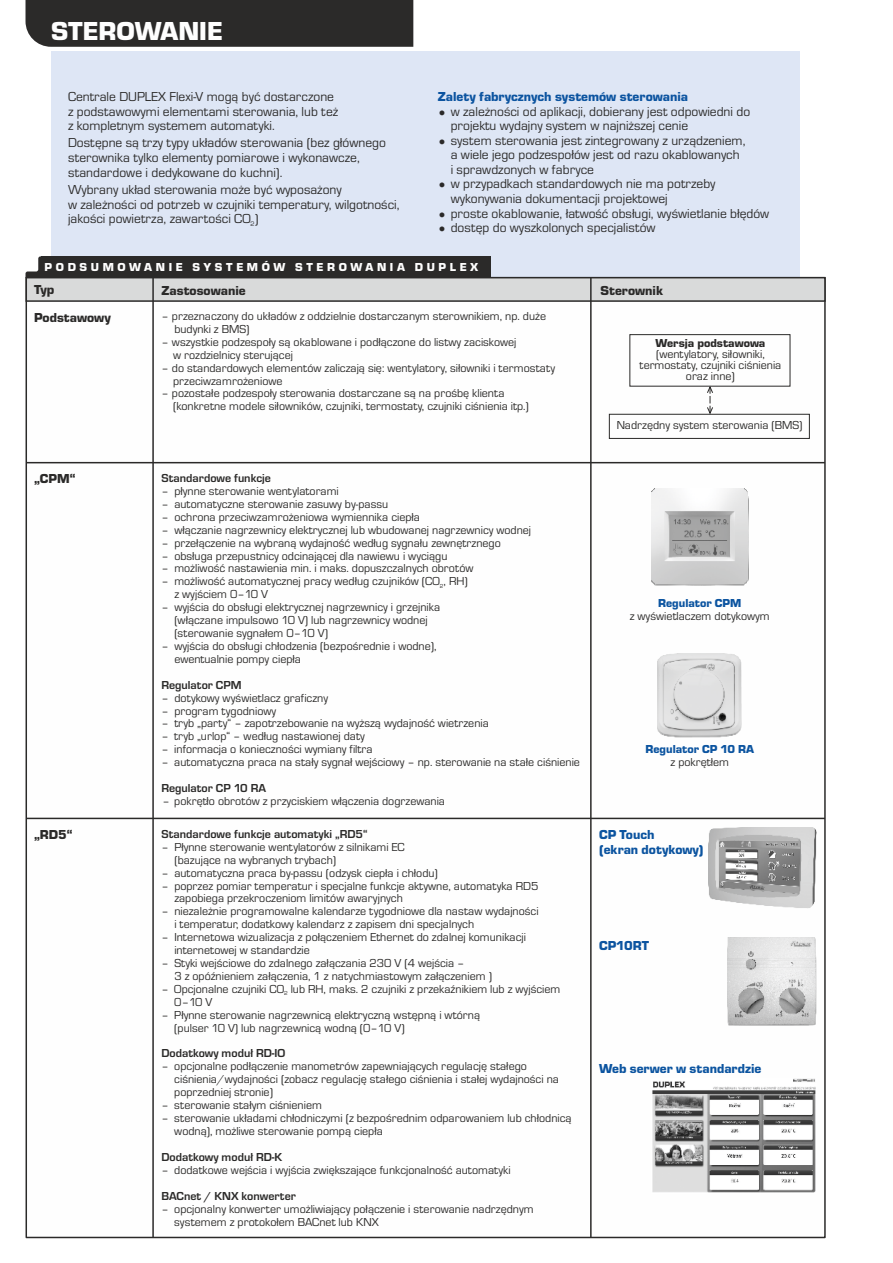
<style>
.page{position:relative;width:893px;height:1263px;background:#fff}
.page>*{position:absolute;margin:0;border:0;box-sizing:border-box;transform-origin:0 0}
.t1{font:27px "Eurostile TEE Blac";color:#fefefe}
.t2{font:13.5px/14.5px "Eurostile TEE";color:#2b2a29}
.t3{font:13.5px/14.9px "Eurostile TEE Blac";color:#0c54a0}
.t4{font:13.5px "Eurostile TEE Blac";color:#2b2a29}
.t5{font:12px/12.9px "Eurostile TEE";color:#2b2a29}
.t6{font:700 12px "Eurostile TEE";color:#2b2a29}
.t7{font:12px "Eurostile TEE Blac";letter-spacing:.3em;color:#fefefe}
.t8{font:12px "Eurostile TEE Blac";color:#0c54a0}
.t9{font:12px "Eurostile TEE Blac";color:#2b2a29}
.t10{font:6px "Eurostile TEE";color:#2b2a29}
</style>
<div class="page">
<div style="left:51px;top:51px;width:748px;height:1161px;background:#dee6f5"></div>
<div style="left:25px;top:303px;width:801px;height:936px;background:#fefefe"></div>
<hr style="left:26px;top:462px;width:799px;height:1px;background:#2b2a29">
<img style="left:709px;top:827px;width:108px;height:81px">
<img style="left:720px;top:842px;width:80px;height:51px">
<img style="left:652px;top:1078px;width:165px;height:116px">
<img style="left:727px;top:938px;width:90px;height:87px">
<img style="left:658px;top:654px;width:83px;height:83px">
<hr style="left:26px;top:818px;width:799px;height:1px;background:#2b2a29">
<div style="left:26px;top:0;width:387px;height:47px;background:#2b2a29"></div>
<svg style="left:25px;top:256px;width:801px;height:47px"></svg>
<svg style="left:609px;top:334px;width:201px;height:105px;background:#f4f4f4"></svg>
<hr style="left:152px;top:278px;width:2px;height:959px;background:#2b2a29">
<hr style="left:590px;top:278px;width:2px;height:959px;background:#2b2a29">
<img style="left:651px;top:488px;width:97px;height:97px">
<h1 class="t1" style="left:51px;top:22px;width:173px">STEROWANIE</h1>
<p class="t2" style="left:68px;top:91px;width:272px">Centrale DUPLEX Flexi-V mogą być dostarczone z podstawowymi elementami sterowania, lub też z kompletnym systemem automatyki.</p>
<p class="t2" style="left:68px;top:137px;width:319px">Dostępne są trzy typy układów sterowania (bez głównego sterownika tylko elementy pomiarowe i wykonawcze, standardowe i dedykowane do kuchni).</p>
<p class="t2" style="left:68px;top:184px;width:333px">Wybrany układ sterowania może być wyposażony<br>w zależności od potrzeb w czujniki temperatury, wilgotności, jakości powietrza, zawartości CO )<sub>2</sub></p>
<p class="t3" style="left:438px;top:91px;width:252px">Zalety fabrycznych systemów sterowania</p>
<p class="t2" style="left:451px;top:105px;width:301px;text-indent:-13px">• w zależności od aplikacji, dobierany jest odpowiedni do projektu wydajny system w najniższej cenie</p>
<p class="t2" style="left:451px;top:134px;width:296px;text-indent:-13px">• system sterowania jest zintegrowany z urządzeniem, a wiele jego podzespołów jest od razu okablowanych i sprawdzonych w fabryce</p>
<p class="t2" style="left:451px;top:178px;width:266px;text-indent:-13px">• w przypadkach standardowych nie ma potrzeby wykonywania dokumentacji projektowej</p>
<p class="t2" style="left:438px;top:207px;width:333px">• proste okablowanie, łatwość obsługi, wyświetlanie błędów</p>
<p class="t2" style="left:438px;top:222px;width:219px">• dostęp do wyszkolonych specjalistów</p>
<p class="t7" style="left:45px;top:263px;width:435px">PODSUMOWANIE SYSTEMÓW STEROWANIA DUPLEX</p>
<p class="t4" style="left:34px;top:285px;width:22px">Typ</p>
<p class="t4" style="left:162px;top:286px;width:86px">Zastosowanie</p>
<p class="t4" style="left:600px;top:286px;width:64px">Sterownik</p>
<p class="t4" style="left:34px;top:312px;width:78px">Podstawowy</p>
<p class="t5" style="left:174px;top:311px;width:373px;text-indent:-13px">– przeznaczony do układów z oddzielnie dostarczanym sterownikiem, np. duże budynki z BMS)</p>
<p class="t5" style="left:173px;top:337px;width:345px;text-indent:-11px">– wszystkie podzespoły są okablowane i podłączone do listwy zaciskowej w rozdzielnicy sterującej</p>
<p class="t5" style="left:173px;top:362px;width:383px;text-indent:-11px">– do standardowych elementów zaliczają się: wentylatory, siłowniki i termostaty przeciwzamrożeniowe</p>
<p class="t5" style="left:173px;top:388px;width:357px;text-indent:-11px">– pozostałe podzespoły sterowania dostarczane są na prośbę klienta (konkretne modele siłowników, czujniki, termostaty, czujniki ciśnienia itp.)</p>
<p class="t5" style="left:617px;top:420px;width:187px">Nadrzędny system sterowania (BMS)</p>
<p class="t9" style="left:655px;top:339px;width:111px">Wersja podstawowa</p>
<p class="t5" style="left:639px;top:349px;width:143px;line-height:10.9px;text-align:center">(wentylatory, siłowniki, termostaty, czujniki ciśnienia oraz inne)</p>
<p class="t4" style="left:34px;top:474px;width:43px">„CPM“</p>
<p class="t6" style="left:162px;top:474px;width:111px">Standardowe funkcje</p>
<p class="t5" style="left:162px;top:486px;width:179px">– płynne sterowanie wentylatorami</p>
<p class="t5" style="left:162px;top:499px;width:228px">– automatyczne sterowanie zasuwy by-passu</p>
<p class="t5" style="left:162px;top:511px;width:260px">– ochrona przeciwzamrożeniowa wymiennika ciepła</p>
<p class="t5" style="left:162px;top:524px;width:371px">– włączanie nagrzewnicy elektrycznej lub wbudowanej nagrzewnicy wodnej</p>
<p class="t5" style="left:162px;top:537px;width:341px">– przełączenie na wybraną wydajność według sygnału zewnętrznego</p>
<p class="t5" style="left:162px;top:550px;width:287px">– obsługa przepustnicy odcinającej dla nawiewu i wyciągu</p>
<p class="t5" style="left:162px;top:563px;width:313px">– możliwość nastawienia min. i maks. dopuszczalnych obrotów</p>
<p class="t5" style="left:162px;top:576px;width:308px">– możliwość automatycznej pracy według czujników (CO , RH)</p>
<p class="t10" style="left:440px;top:584px;width:5px">2</p>
<p class="t5" style="left:174px;top:589px;width:95px">z wyjściem 0–10 V</p>
<p class="t5" style="left:174px;top:602px;width:267px;text-indent:-13px">– wyjścia do obsługi elektrycznej nagrzewnicy i grzejnika (włączane impulsowo 10 V) lub nagrzewnicy wodnej (sterowanie sygnałem 0–10 V)</p>
<p class="t5" style="left:174px;top:641px;width:264px;text-indent:-13px">– wyjścia do obsługi chłodzenia (bezpośrednie i wodne), ewentualnie pompy ciepła</p>
<p class="t6" style="left:162px;top:681px;width:81px">Regulator CPM</p>
<p class="t5" style="left:162px;top:692px;width:168px">– dotykowy wyświetlacz graficzny</p>
<p class="t5" style="left:162px;top:705px;width:116px">– program tygodniowy</p>
<p class="t5" style="left:162px;top:718px;width:329px">– tryb „party“ – zapotrzebowanie na wyższą wydajność wietrzenia</p>
<p class="t5" style="left:162px;top:731px;width:205px">– tryb „urlop“ – według nastawionej daty</p>
<p class="t5" style="left:162px;top:744px;width:212px">– informacja o konieczności wymiany filtra</p>
<p class="t5" style="left:162px;top:757px;width:420px">– automatyczna praca na stały sygnał wejściowy – np. sterowanie na stałe ciśnienie</p>
<p class="t6" style="left:162px;top:784px;width:106px">Regulator CP 10 RA</p>
<p class="t5" style="left:162px;top:796px;width:284px">– pokrętło obrotów z przyciskiem włączenia dogrzewania</p>
<p class="t4" style="left:34px;top:830px;width:40px">„RD5“</p>
<p class="t6" style="left:162px;top:830px;width:208px">Standardowe funkcje automatyki „RD5“</p>
<p class="t5" style="left:174px;top:841px;width:232px;text-indent:-13px">– Płynne sterowanie wentylatorów z silnikami EC (bazujące na wybranych trybach)</p>
<p class="t5" style="left:162px;top:867px;width:278px">– automatyczna praca by-passu (odzysk ciepła i chłodu)</p>
<p class="t5" style="left:174px;top:880px;width:366px;text-indent:-13px">– poprzez pomiar temperatur i specjalne funkcje aktywne, automatyka RD5 zapobiega przekroczeniom limitów awaryjnych</p>
<p class="t5" style="left:174px;top:906px;width:366px;text-indent:-13px">– niezależnie programowalne kalendarze tygodniowe dla nastaw wydajności i temperatur, dodatkowy kalendarz z zapisem dni specjalnych</p>
<p class="t5" style="left:174px;top:932px;width:353px;text-indent:-13px">– Internetowa wizualizacja z połączeniem Ethernet do zdalnej komunikacji internetowej w standardzie</p>
<p class="t5" style="left:174px;top:958px;width:319px;text-indent:-13px">– Styki wejściowe do zdalnego załączania 230 V (4 wejścia –<br>3 z opóźnieniem załączenia, 1 z natychmiastowym załączeniem )</p>
<p class="t5" style="left:162px;top:983px;width:400px">– Opcjonalne czujniki CO lub RH, maks. 2 czujniki z przekaźnikiem lub z wyjściem</p>
<p class="t10" style="left:284px;top:991px;width:5px">2</p>
<p class="t5" style="left:174px;top:996px;width:40px">0–10 V</p>
<p class="t5" style="left:174px;top:1009px;width:307px;text-indent:-13px">– Płynne sterowanie nagrzewnicą elektryczną wstępną i wtórną (pulser 10 V) lub nagrzewnicą wodną (0–10 V)</p>
<p class="t6" style="left:162px;top:1049px;width:125px">Dodatkowy moduł RD-IO</p>
<p class="t5" style="left:174px;top:1061px;width:386px;text-indent:-13px">– opcjonalne podłączenie manometrów zapewniających regulację stałego ciśnienia/wydajności (zobacz regulację stałego ciśnienia i stałej wydajności na poprzedniej stronie)</p>
<p class="t5" style="left:162px;top:1100px;width:162px">– sterowanie stałym ciśnieniem</p>
<p class="t5" style="left:174px;top:1113px;width:399px;text-indent:-13px">– sterowanie układami chłodniczymi (z bezpośrednim odparowaniem lub chłodnicą wodną), możliwe sterowanie pompą ciepła</p>
<p class="t6" style="left:162px;top:1153px;width:122px">Dodatkowy moduł RD-K</p>
<p class="t5" style="left:162px;top:1164px;width:351px">– dodatkowe wejścia i wyjścia zwiększające funkcjonalność automatyki</p>
<p class="t6" style="left:162px;top:1192px;width:136px">BACnet / KNX konwerter</p>
<p class="t5" style="left:174px;top:1203px;width:361px;text-indent:-13px">– opcjonalny konwerter umożliwiający połączenie i sterowanie nadrzędnym systemem z protokołem BACnet lub KNX</p>
<p class="t8" style="left:658px;top:598px;width:84px">Regulator CPM</p>
<p class="t5" style="left:630px;top:610px;width:142px">z wyświetlaczem dotykowym</p>
<p class="t8" style="left:646px;top:745px;width:110px">Regulator CP 10 RA</p>
<p class="t5" style="left:671px;top:756px;width:60px">z pokrętłem</p>
<p class="t3" style="left:599px;top:828px;width:106px">CP Touch<br>(ekran dotykowy)</p>
<p class="t3" style="left:599px;top:939px;width:52px">CP10RT</p>
<p class="t3" style="left:599px;top:1062px;width:164px">Web serwer w standardzie</p>
</div>
